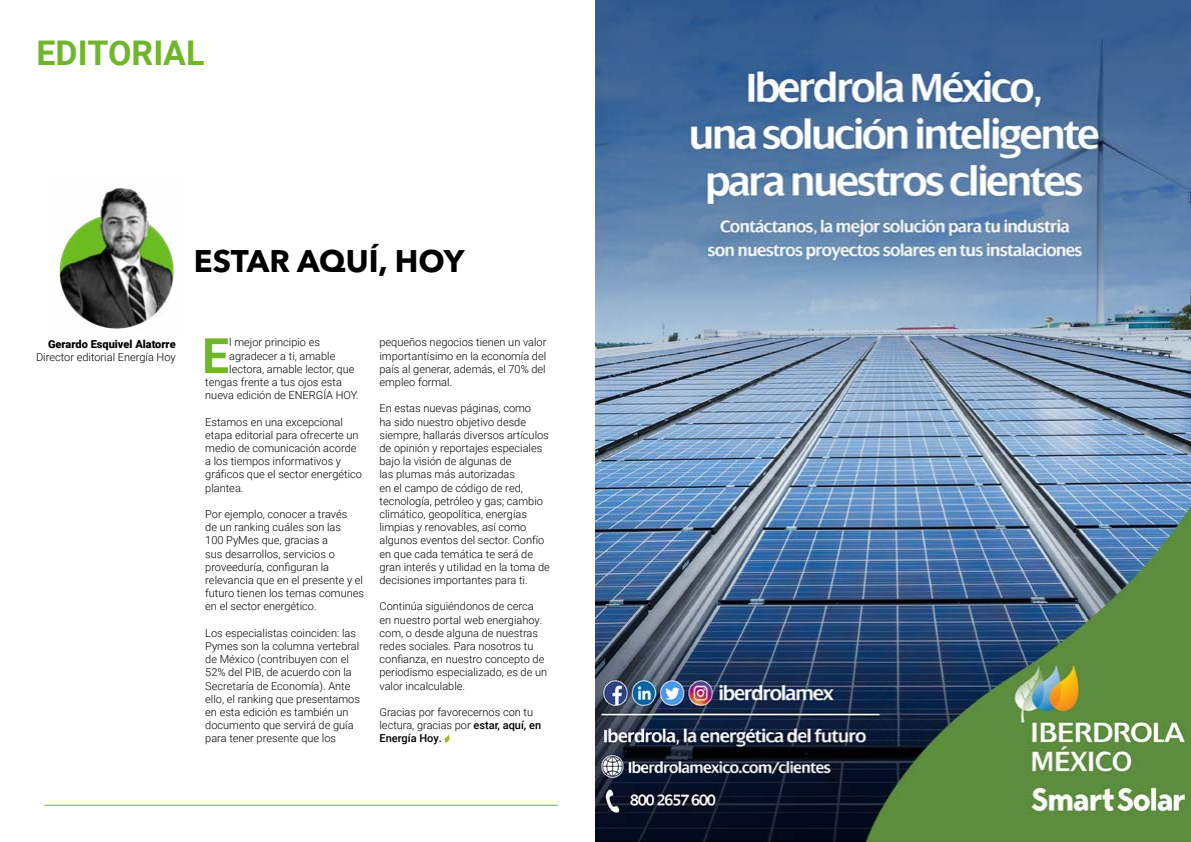
<style>
.page{position:relative;width:1191px;height:842px;background:#fff}
.page>*{position:absolute;margin:0;border:0;box-sizing:border-box;transform-origin:0 0}
.t1{font:700 48.1px "Roboto";color:#70b62c}
.t2{font:700 34px "Roboto";color:#70b62c}
.t3{font:700 31px "Avenir Next LT Pro";color:#000}
.t4{font:300 11px/13.2px "Roboto";color:#000}
.t5{font:900 11px "Roboto";color:#000}
.s1{font-weight:500}
</style>
<div class="page">
<img style="left:59px;top:188px;width:115px;height:141px">
<svg style="left:444px;top:734px;width:5px;height:8px"></svg>
<hr style="left:45px;top:805px;width:513px;height:1px;background:#70b62f">
<img style="left:595px;top:0;width:596px;height:842px">
<h2 class="t2" style="left:36px;top:29px;width:170px">EDITORIAL</h2>
<h3 class="t3" style="left:194px;top:242px;width:272px">ESTAR AQUÍ, HOY</h3>
<p class="t5" style="left:48px;top:336px;width:129px">Gerardo Esquivel Alatorre</p>
<p class="t4" style="left:36px;top:350px;width:141px">Director editorial Energía Hoy</p>
<h1 class="t1" style="left:202px;top:322px;width:29px">E</h1>
<p class="t4" style="left:229px;top:335px;width:92px">l mejor principio es</p>
<p class="t4" style="left:229px;top:349px;width:108px">agradecer a ti, amable</p>
<p class="t4" style="left:229px;top:362px;width:127px">lectora, amable lector, que</p>
<p class="t4" style="left:205px;top:375px;width:138px">tengas frente a tus ojos esta</p>
<p class="t4" style="left:205px;top:388px;width:155px">nueva edición de ENERGÍA HOY.</p>
<p class="t4" style="left:205px;top:415px;width:158px">Estamos en una excepcional etapa editorial para ofrecerte un medio de comunicación acorde a los tiempos informativos y gráficos que el sector energético plantea.</p>
<p class="t4" style="left:205px;top:507px;width:160px">Por ejemplo, conocer a través<br>de un ranking cuáles son las<br>100 PyMes que, gracias a<br>sus desarrollos, servicios o proveeduría, configuran la relevancia que en el presente y el futuro tienen los temas comunes en el sector energético.</p>
<p class="t4" style="left:205px;top:626px;width:156px">Los especialistas coinciden: las<br>Pymes son la columna vertebral de México (contribuyen con el<br>52% del PIB, de acuerdo con la<br>Secretaría de Economía). Ante ello, el ranking que presentamos en esta edición es también un documento que servirá de guía para tener presente que los</p>
<p class="t4" style="left:379px;top:335px;width:168px;text-align:justify">pequeños negocios tienen un valor importantísimo en la economía del país al generar, además, el 70% del empleo formal.</p>
<p class="t4" style="left:379px;top:401px;width:172px">En estas nuevas páginas, como<br>ha sido nuestro objetivo desde siempre, hallarás diversos artículos de opinión y reportajes especiales bajo la visión de algunas de<br>las plumas más autorizadas<br>en el campo de código de red, tecnología, petróleo y gas; cambio climático, geopolítica, energías limpias y renovables, así como algunos eventos del sector. Confío en que cada temática te será de gran interés y utilidad en la toma de decisiones importantes para ti.</p>
<p class="t4" style="left:379px;top:599px;width:169px">Continúa siguiéndonos de cerca en nuestro portal web energiahoy. com, o desde alguna de nuestras redes sociales. Para nosotros tu confianza, en nuestro concepto de periodismo especializado, es de un valor incalculable.</p>
<p class="t4" style="left:379px;top:705px;width:163px">Gracias por favorecernos con tu lectura, gracias por <span class="s1">estar, aquí, en<br>Energía Hoy.</span></p>
</div>
